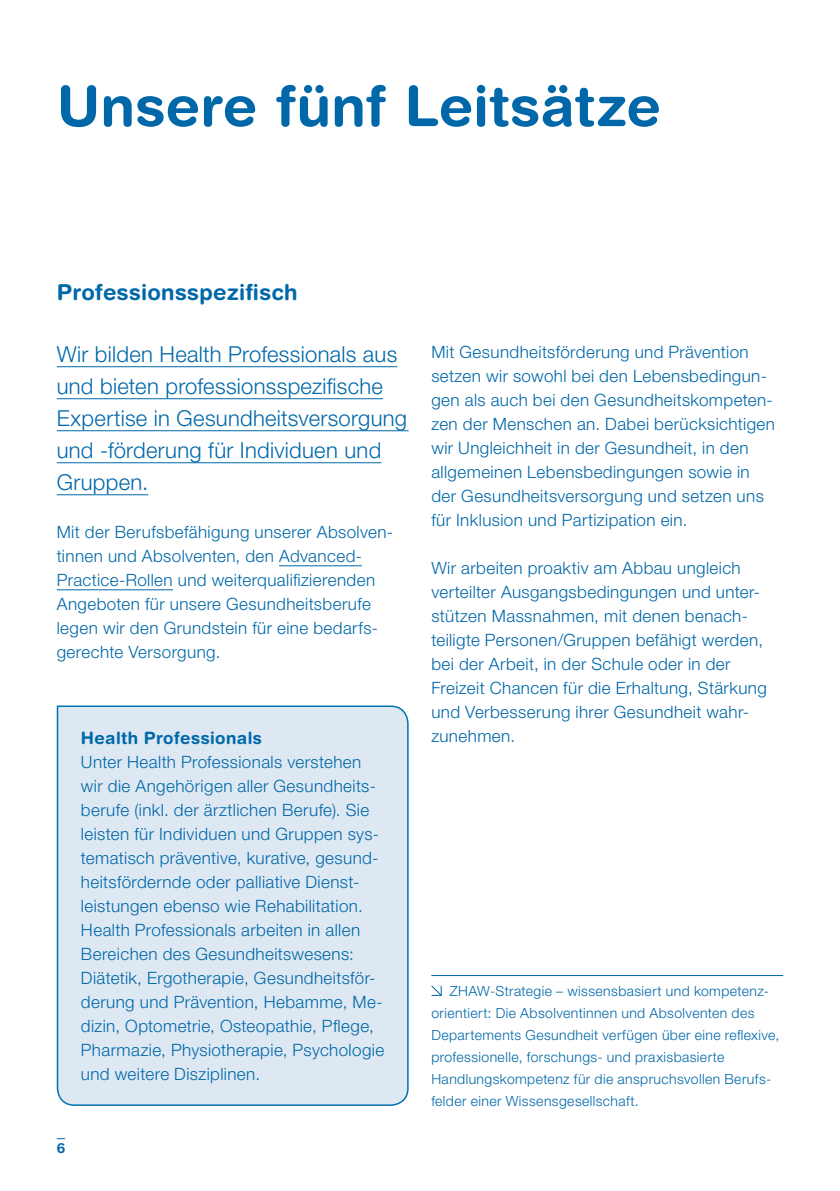
<style>
.page{position:relative;width:840px;height:1191px;background:#fff}
.page>*{position:absolute;margin:0;border:0;box-sizing:border-box;transform-origin:0 0}
.Haupttitel_28{font:700 56px "Helvetica Rounded LT Std";letter-spacing:.005em;color:#0068a9}
.Lead_11{font:300 22px/32px "Helvetica Neue LT Std";letter-spacing:.015em;color:#0068a9}
.Zwischentitel_Bold_1{font:700 22px "Helvetica Rounded LT Std";letter-spacing:.015em;color:#0068a9}
.Copy_8_5{font:300 17px/24px "Helvetica Neue LT Std";letter-spacing:.025em;color:#0068a9}
.Copy_8_5-2{font:700 17px "Helvetica Rounded LT Std";letter-spacing:.02em;color:#0068a9}
.Copy_klein_7{font:300 14px/22px "Helvetica Neue LT Std";letter-spacing:.03em;color:#0068a9}
.t1{font:700 14px "Helvetica Rounded LT Std";color:#0068a9}
</style>
<div class="page">
<hr style="left:57px;top:366px;width:340px;height:1px;background:#0068a9">
<hr style="left:57px;top:398px;width:326px;height:1px;background:#0068a9">
<hr style="left:57px;top:430px;width:351px;height:1px;background:#0068a9">
<hr style="left:57px;top:462px;width:324px;height:1px;background:#0068a9">
<hr style="left:57px;top:494px;width:91px;height:1px;background:#0068a9">
<hr style="left:279px;top:565px;width:83px;height:1px;background:#0068a9">
<hr style="left:57px;top:589px;width:116px;height:1px;background:#0068a9">
<div style="left:56px;top:705px;width:353px;height:401px;background:#dee8f3"></div>
<hr style="left:431px;top:975px;width:351px;height:1px;background:#0068a9">
<svg style="left:431px;top:985px;width:11px;height:11px"></svg>
<p class="Haupttitel_28" style="left:57px;top:72px;width:605px">Unsere fünf Leitsätze</p>
<p class="Zwischentitel_Bold_1" style="left:57px;top:278px;width:242px">Professionsspezifisch</p>
<p class="Lead_11" style="left:57px;top:337px;width:351px">Wir bilden Health Professionals aus und bieten professionsspezifische<br>Expertise in Gesundheitsversorgung und -förderung für Individuen und<br>Gruppen.</p>
<p class="Copy_8_5" style="left:57px;top:519px;width:338px">Mit der Berufsbefähigung unserer Absolven&shy;tinnen und Absolventen, den Advanced-Practice-Rollen und weiterqualifizierenden Angeboten für unsere Gesundheitsberufe legen wir den Grundstein für eine bedarfs&shy;gerechte Versorgung.</p>
<p class="Copy_8_5-2" style="left:81px;top:728px;width:182px">Health Professionals</p>
<p class="Copy_8_5" style="left:81px;top:749px;width:299px">Unter Health Professionals verstehen wir die Angehörigen aller Gesundheits&shy;berufe (inkl. der ärztlichen Berufe). Sie leisten für Individuen und Gruppen sys&shy;tematisch präventive, kurative, gesund&shy;heitsfördernde oder palliative Dienst&shy;leistungen ebenso wie Rehabilitation.</p>
<p class="Copy_8_5" style="left:81px;top:917px;width:304px">Health Professionals arbeiten in allen Bereichen des Gesundheitswesens:<br>Diätetik, Ergotherapie, Gesundheitsför&shy;derung und Prävention, Hebamme, Me&shy;dizin, Optometrie, Osteopathie, Pflege, Pharmazie, Physiotherapie, Psychologie und weitere Disziplinen.</p>
<p class="t1" style="left:57px;top:1139px;width:10px">6</p>
<p class="Copy_8_5" style="left:431px;top:340px;width:345px">Mit Gesundheitsförderung und Prävention setzen wir sowohl bei den Lebensbedingun&shy;gen als auch bei den Gesundheitskompeten&shy;zen der Menschen an. Dabei berücksichtigen wir Ungleichheit in der Gesundheit, in den allgemeinen Lebensbedingungen sowie in der Gesundheitsversorgung und setzen uns für Inklusion und Partizipation ein.</p>
<p class="Copy_8_5" style="left:431px;top:556px;width:337px">Wir arbeiten proaktiv am Abbau ungleich verteilter Ausgangsbedingungen und unter&shy;stützen Massnahmen, mit denen benach&shy;teiligte Personen/Gruppen befähigt werden, bei der Arbeit, in der Schule oder in der Freizeit Chancen für die Erhaltung, Stärkung und Verbesserung ihrer Gesundheit wahr-- zunehmen.</p>
<p class="Copy_klein_7" style="left:431px;top:979px;width:349px;text-indent:19px">ZHAW-Strategie – wissensbasiert und kompetenz&shy;orientiert: Die Absolventinnen und Absolventen des Departements Gesundheit verfügen über eine reflexive, professionelle, forschungs- und praxisbasierte Handlungskompetenz für die anspruchsvollen Berufs&shy;felder einer Wissensgesellschaft.</p>
</div>
